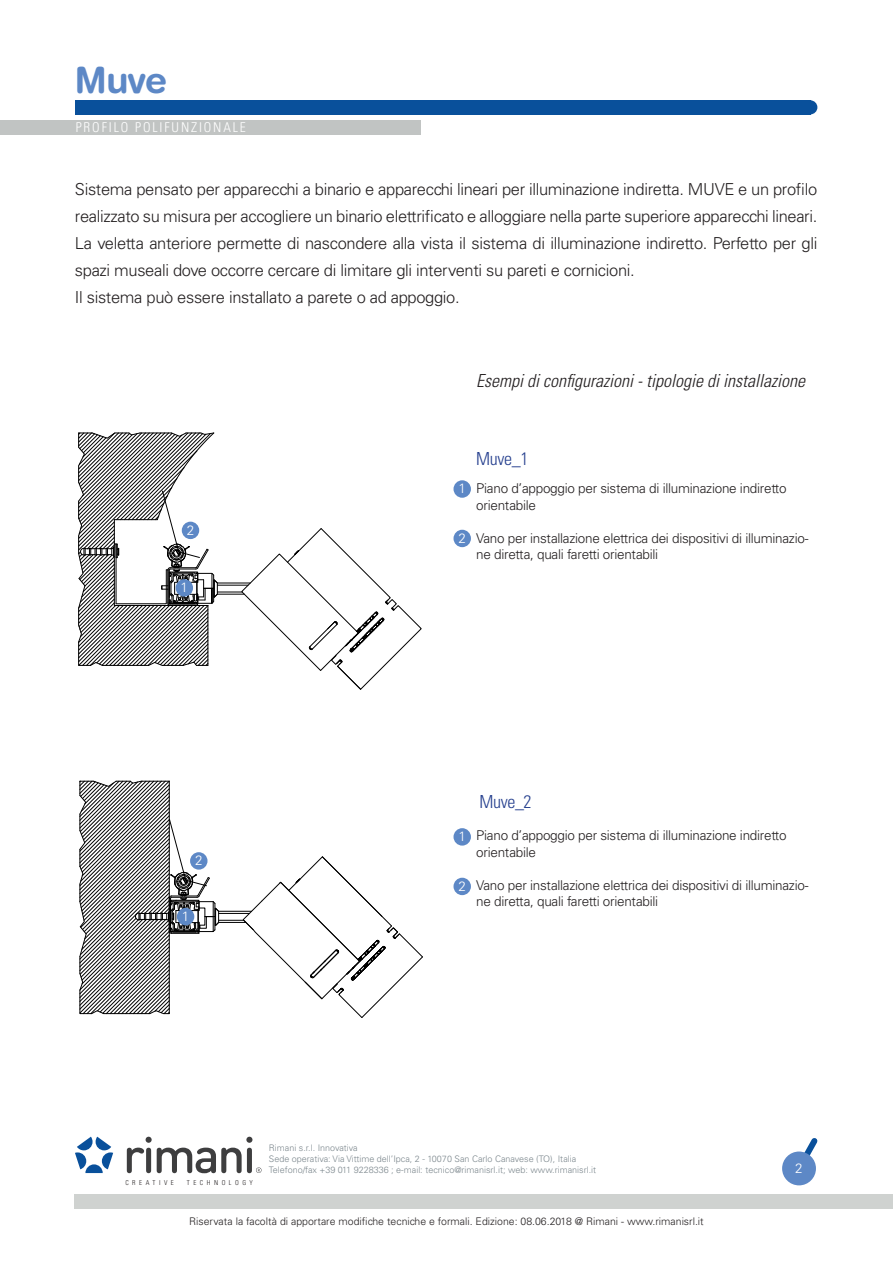
<style>
.page{position:relative;width:893px;height:1263px;background:#fff}
.page>*{position:absolute;margin:0;border:0;box-sizing:border-box;transform-origin:0 0}
.t1{font:700 36px "Helvetica Rounded LT Std";color:#5d88c6}
.t2{font:italic 300 condensed 18px "Univers LT Std";color:#231f20}
.t3{font:300 condensed 18px "Univers LT Std";letter-spacing:-.02em;color:#253f8e}
.t4{font:300 16.5px/27px "Univers LT Std";letter-spacing:-.02em;color:#231f20;text-align:justify}
.t5{font:300 13.5px/16.5px "Univers LT Std";letter-spacing:-.02em;color:#231f20}
.t6{font:300 condensed 13.5px "Univers LT Std";letter-spacing:.14em;color:#fff}
.t7{font:300 13.5px "Univers LT Std";color:#fff}
.t8{font:300 10.5px "Univers LT Std";color:#231f20}
.t9{font:300 9px/10.8px "Univers LT Std";color:#7c878d}
.t10{font:300 condensed 6.75px "Univers LT Std";letter-spacing:.52em;color:#231f20}
</style>
<div class="page">
<div style="left:75px;top:1194px;width:818px;height:15px;background:#cfd2d0"></div>
<svg style="left:785px;top:1138px;width:33px;height:48px"></svg>
<div style="left:782px;top:1151px;width:34px;height:34px;background:#5d88c6;border-radius:50%"></div>
<svg style="left:75px;top:1137px;width:38px;height:36px"></svg>
<svg style="left:127px;top:1137px;width:134px;height:36px"></svg>
<div style="left:0;top:120px;width:421px;height:14px;background:#c1c4c3"></div>
<div style="left:803px;top:100px;width:14px;height:14px;background:#09509b;border-radius:50%"></div>
<div style="left:75px;top:100px;width:736px;height:14px;background:#09509b"></div>
<svg style="left:78px;top:433px;width:343px;height:256px"></svg>
<svg style="left:80px;top:781px;width:343px;height:237px"></svg>
<div style="left:176px;top:579px;width:17px;height:18px;background:#5d88c6;border-radius:50%"></div>
<div style="left:177px;top:908px;width:17px;height:17px;background:#5d88c6;border-radius:50%"></div>
<div style="left:453px;top:480px;width:18px;height:18px;background:#5d88c6;border-radius:50%"></div>
<div style="left:453px;top:828px;width:18px;height:18px;background:#5d88c6;border-radius:50%"></div>
<div style="left:453px;top:878px;width:18px;height:17px;background:#5d88c6;border-radius:50%"></div>
<div style="left:453px;top:530px;width:18px;height:17px;background:#5d88c6;border-radius:50%"></div>
<div style="left:190px;top:852px;width:17px;height:18px;background:#5d88c6;border-radius:50%"></div>
<div style="left:182px;top:522px;width:17px;height:17px;background:#5d88c6;border-radius:50%"></div>
<p class="t1" style="left:75px;top:58px;width:94px">Muve</p>
<p class="t6" style="left:76px;top:119px;width:172px">PROFILO POLIFUNZIONALE</p>
<p class="t4" style="left:75px;top:175px;width:744px">Sistema pensato per apparecchi a binario e apparecchi lineari per illuminazione indiretta. MUVE e un profilo realizzato su misura per accogliere un binario elettrificato e alloggiare nella parte superiore apparecchi lineari.<br>La veletta anteriore permette di nascondere alla vista il sistema di illuminazione indiretto. Perfetto per gli spazi museali dove occorre cercare di limitare gli interventi su pareti e cornicioni.</p>
<p class="t4" style="left:75px;top:283px;width:386px">Il sistema può essere installato a parete o ad appoggio.</p>
<p class="t2" style="left:476px;top:370px;width:330px">Esempi di configurazioni - tipologie di installazione</p>
<p class="t7" style="left:187px;top:522px;width:9px">2</p>
<p class="t7" style="left:181px;top:579px;width:9px">1</p>
<p class="t7" style="left:195px;top:852px;width:9px">2</p>
<p class="t7" style="left:182px;top:908px;width:9px">1</p>
<p class="t7" style="left:458px;top:480px;width:9px">1</p>
<p class="t7" style="left:458px;top:530px;width:9px">2</p>
<p class="t3" style="left:476px;top:448px;width:54px">Muve_1</p>
<p class="t5" style="left:476px;top:480px;width:312px">Piano d’appoggio per sistema di illuminazione indiretto orientabile</p>
<p class="t5" style="left:476px;top:530px;width:334px">Vano per installazione elettrica dei dispositivi di illuminazio&shy;ne diretta, quali faretti orientabili</p>
<p class="t7" style="left:458px;top:828px;width:9px">1</p>
<p class="t7" style="left:458px;top:878px;width:9px">2</p>
<p class="t3" style="left:479px;top:791px;width:54px">Muve_2</p>
<p class="t5" style="left:476px;top:827px;width:312px">Piano d’appoggio per sistema di illuminazione indiretto orientabile</p>
<p class="t5" style="left:476px;top:876px;width:334px">Vano per installazione elettrica dei dispositivi di illuminazio&shy;ne diretta, quali faretti orientabili</p>
<p class="t10" style="left:125px;top:1178px;width:50px">CREATIVE</p>
<p class="t10" style="left:187px;top:1178px;width:68px">TECHNOLOGY</p>
<p class="t9" style="left:269px;top:1143px;width:329px">Rimani s.r.l. Innovativa<br>Sede operativa: Via Vittime dell’Ipca, 2 - 10070 San Carlo Canavese (TO), Italia<br>Telefono/fax +39 011 9228336 ; e-mail: tecnico@rimanisrl.it; web: www.rimanisrl.it</p>
<p class="t7" style="left:795px;top:1160px;width:9px">2</p>
<p class="t8" style="left:189px;top:1215px;width:516px">Riservata la facoltà di apportare modifiche tecniche e formali. Edizione: 08.06.2018 @ Rimani - www.rimanisrl.it</p>
</div>
